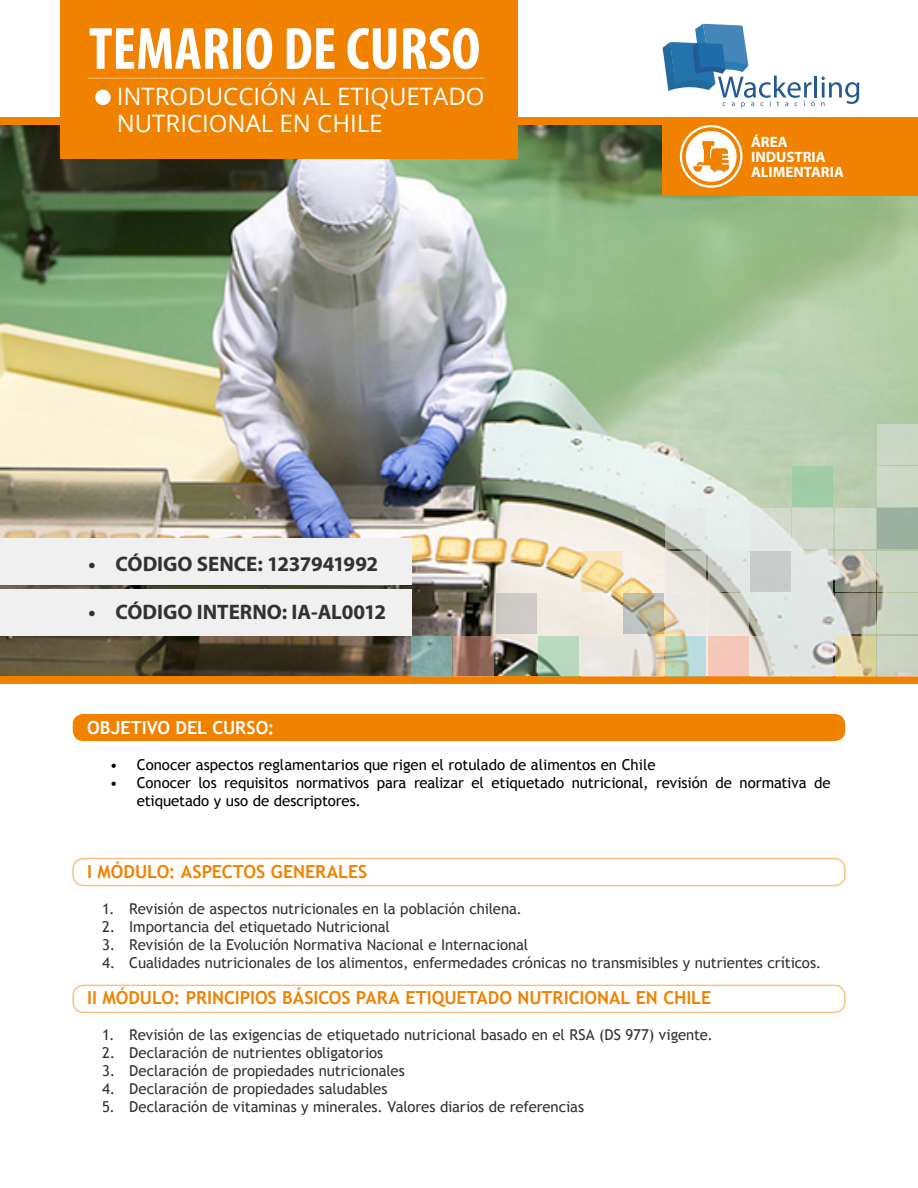
<style>
.page{position:relative;width:918px;height:1188px;background:#fff}
.page>*{position:absolute;margin:0;border:0;box-sizing:border-box;transform-origin:0 0}
.t1{font:700 condensed 60px "Myriad Pro";color:#fff}
.t2{font:24px/27px "Open Sans";color:#fff}
.t3{font:700 21px "Myriad Pro";color:#323232}
.t4{font:700 18px "Trebuchet MS";letter-spacing:-.005em;color:#f08200}
.t5{font:700 18px "Trebuchet MS";letter-spacing:-.005em;color:#fff}
.t6{font:15px "Trebuchet MS";letter-spacing:-.005em;color:#323232}
.t7{font:15px/18px "Trebuchet MS";color:#000}
.t8{font:700 15px "Myriad Pro";color:#fff}
</style>
<div class="page">
<img style="left:0;top:125px;width:918px;height:551px">
<div style="left:60px;top:0;width:457px;height:159px;background:#f08200"></div>
<hr style="left:814px;top:76px;width:3px;height:22px;background:#235a96">
<svg style="left:663px;top:24px;width:152px;height:84px"></svg>
<svg style="left:821px;top:77px;width:38px;height:29px"></svg>
<div style="left:877px;top:636px;width:41px;height:40px;background:#cbd3c1"></div>
<svg style="left:835px;top:636px;width:41px;height:40px;background:#d9cfa1"></svg>
<svg style="left:793px;top:636px;width:40px;height:40px;background:#d7d9d8"></svg>
<svg style="left:750px;top:636px;width:41px;height:40px;background:#dcddd9"></svg>
<div style="left:708px;top:636px;width:41px;height:40px;background:#f3c7b8"></div>
<svg style="left:665px;top:636px;width:41px;height:40px;background:#b6d3c2"></svg>
<svg style="left:623px;top:636px;width:41px;height:40px;background:#e5dbce"></svg>
<div style="left:581px;top:636px;width:40px;height:40px;background:#e6e6e6"></div>
<svg style="left:538px;top:636px;width:41px;height:40px;background:#aecfb4"></svg>
<svg style="left:454px;top:636px;width:40px;height:40px;background:#986e5e"></svg>
<svg style="left:411px;top:636px;width:41px;height:40px;background:#85a8a6"></svg>
<div style="left:877px;top:593px;width:41px;height:41px;background:#cbd3c1"></div>
<svg style="left:835px;top:593px;width:41px;height:41px;background:#a7a89c"></svg>
<div style="left:793px;top:593px;width:40px;height:41px;background:#e6e6e6"></div>
<svg style="left:708px;top:593px;width:41px;height:41px;background:#dbd9d2"></svg>
<svg style="left:665px;top:593px;width:41px;height:41px;background:#eae4da"></svg>
<svg style="left:623px;top:593px;width:41px;height:41px;background:#b7b6a1"></svg>
<div style="left:496px;top:593px;width:41px;height:41px;background:#cecbc7"></div>
<div style="left:877px;top:551px;width:41px;height:41px;background:#cbd4c2"></div>
<svg style="left:835px;top:551px;width:41px;height:41px;background:#bab8ab"></svg>
<div style="left:793px;top:551px;width:40px;height:41px;background:#e6e6e6"></div>
<div style="left:750px;top:551px;width:41px;height:41px;background:#c8cccc"></div>
<svg style="left:708px;top:551px;width:41px;height:41px;background:#d5d8d4"></svg>
<svg style="left:665px;top:551px;width:41px;height:41px;background:#d7d5cf"></svg>
<svg style="left:581px;top:551px;width:40px;height:41px;background:#f4db9f"></svg>
<div style="left:877px;top:509px;width:41px;height:40px;background:#9bafa0"></div>
<div style="left:835px;top:509px;width:41px;height:40px;background:#cfd7c7"></div>
<div style="left:793px;top:509px;width:40px;height:40px;background:#d2dacc"></div>
<svg style="left:750px;top:509px;width:41px;height:40px;background:#e0e5e1"></svg>
<svg style="left:665px;top:509px;width:41px;height:40px;background:#d8ddd9"></svg>
<div style="left:877px;top:466px;width:41px;height:41px;background:#ccd7c7"></div>
<div style="left:793px;top:466px;width:40px;height:41px;background:#a0cca7"></div>
<div style="left:877px;top:424px;width:41px;height:41px;background:#cad6c4"></div>
<div style="left:95px;top:90px;width:16px;height:15px;background:#fff;border-radius:50%"></div>
<hr style="left:88px;top:78px;width:397px;height:1px;background:#fff">
<div style="left:0;top:589px;width:411px;height:47px;background:#f0f0f0"></div>
<div style="left:0;top:538px;width:411px;height:47px;background:#f0f0f0"></div>
<div style="left:663px;top:117px;width:255px;height:79px;background:#f08200"></div>
<div style="left:680px;top:125px;width:63px;height:63px;border:2px solid #fff;border-radius:50%"></div>
<svg style="left:686px;top:131px;width:51px;height:51px"></svg>
<div style="left:73px;top:714px;width:772px;height:27px;background:#f08200;border-radius:10px"></div>
<div style="left:72px;top:858px;width:774px;height:28px;border:2px solid #f08200;border-radius:10px"></div>
<div style="left:72px;top:985px;width:774px;height:28px;border:2px solid #f08200;border-radius:10px"></div>
<p class="t1" style="left:89px;top:11px;width:393px">TEMARIO DE CURSO</p>
<p class="t2" style="left:117px;top:82px;width:369px">INTRODUCCIÓN AL ETIQUETADO<br>NUTRICIONAL EN CHILE</p>
<p class="t3" style="left:89px;top:550px;width:291px">• CÓDIGO SENCE: 1237941992</p>
<p class="t3" style="left:89px;top:598px;width:299px">• CÓDIGO INTERNO: IA-AL0012</p>
<p class="t8" style="left:751px;top:132px;width:38px">ÁREA</p>
<p class="t8" style="left:751px;top:147px;width:76px">INDUSTRIA</p>
<p class="t8" style="left:751px;top:162px;width:94px">ALIMENTARIA</p>
<p class="t5" style="left:87px;top:717px;width:189px">OBJETIVO DEL CURSO:</p>
<p class="t7" style="left:110px;top:756px;width:547px">• Conocer aspectos reglamentarios que rigen el rotulado de alimentos en Chile</p>
<p class="t7" style="left:137px;top:774px;width:696px;text-indent:-27px">• Conocer los requisitos normativos para realizar el etiquetado nutricional, revisión de normativa de etiquetado y uso de descriptores.</p>
<p class="t4" style="left:87px;top:861px;width:282px">I MÓDULO: ASPECTOS GENERALES</p>
<p class="t6" style="left:102px;top:900px;width:421px">1. Revisión de aspectos nutricionales en la población chilena.</p>
<p class="t6" style="left:102px;top:918px;width:289px">2. Importancia del etiquetado Nutricional</p>
<p class="t6" style="left:102px;top:936px;width:428px">3. Revisión de la Evolución Normativa Nacional e Internacional</p>
<p class="t6" style="left:102px;top:954px;width:721px">4. Cualidades nutricionales de los alimentos, enfermedades crónicas no transmisibles y nutrientes críticos.</p>
<p class="t4" style="left:87px;top:987px;width:626px">II MÓDULO: PRINCIPIOS BÁSICOS PARA ETIQUETADO NUTRICIONAL EN CHILE</p>
<p class="t6" style="left:102px;top:1026px;width:612px">1. Revisión de las exigencias de etiquetado nutricional basado en el RSA (DS 977) vigente.</p>
<p class="t6" style="left:102px;top:1044px;width:283px">2. Declaración de nutrientes obligatorios</p>
<p class="t6" style="left:102px;top:1062px;width:304px">3. Declaración de propiedades nutricionales</p>
<p class="t6" style="left:102px;top:1080px;width:287px">4. Declaración de propiedades saludables</p>
<p class="t6" style="left:102px;top:1098px;width:483px">5. Declaración de vitaminas y minerales. Valores diarios de referencias</p>
</div>
